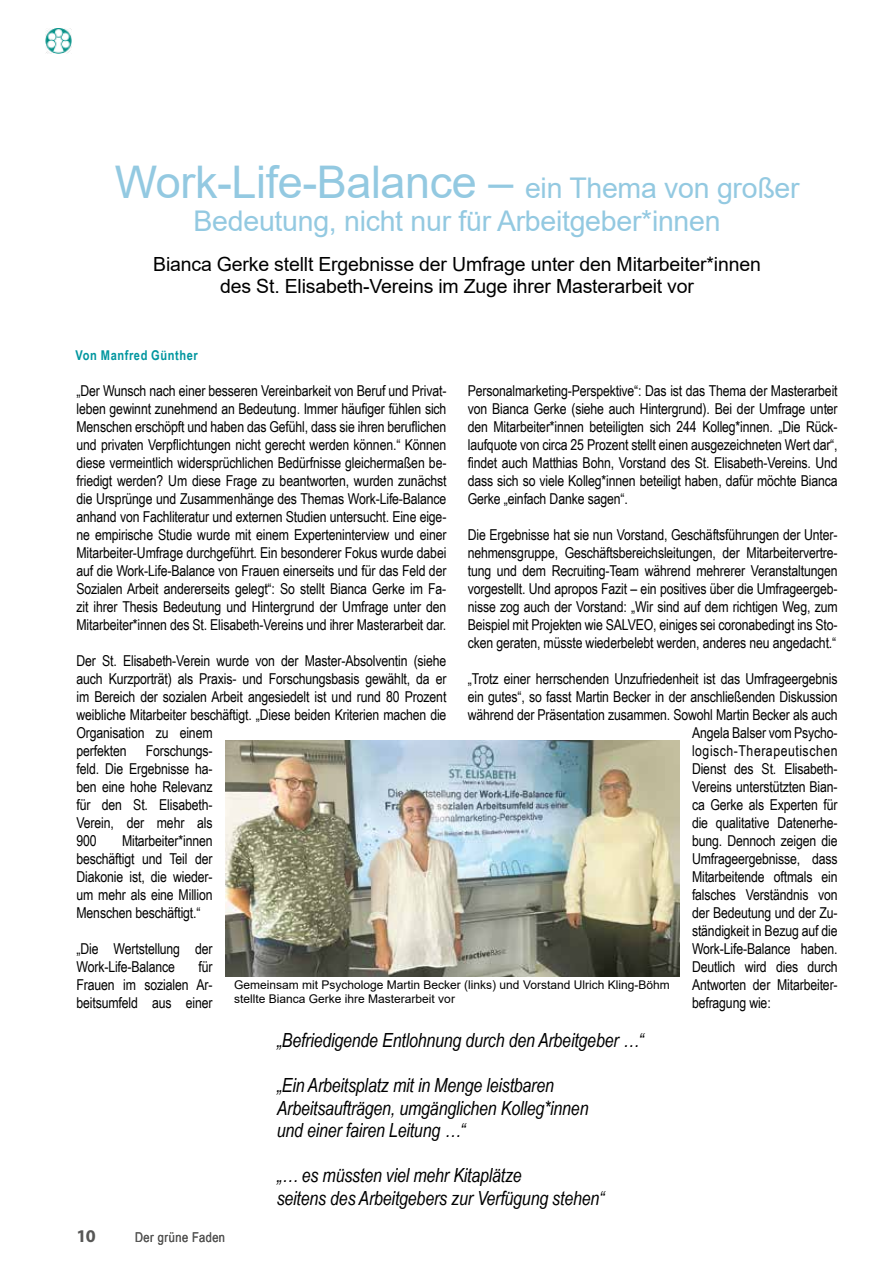
<style>
.page{position:relative;width:893px;height:1263px;background:#fff}
.page>*{position:absolute;margin:0;border:0;box-sizing:border-box;transform-origin:0 0}
.t1{font:45px "Arial";letter-spacing:-.01em;color:#93c9e1}
.t2{font:28.5px "Arial";letter-spacing:-.01em;color:#93c9e1}
.t3{font:italic 19.5px/22.5px "Arial Narrow";letter-spacing:-.01em;color:#000}
.t4{font:19.5px/22.5px "Arial";letter-spacing:-.01em;color:#000;text-align:center}
.t5{font:700 18px "Myriad Pro";color:#575756}
.t6{font:15px/18px "Arial Narrow";letter-spacing:-.01em;color:#000;text-align:justify}
.t7{font:15px "Arial Narrow";letter-spacing:.035em;color:#000}
.t8{font:700 13.5px "Arial Narrow";letter-spacing:.045em;color:#00969f}
.t9{font:13.5px "Arial Narrow";letter-spacing:.035em;color:#575756}
.t10{font:12px/13.5px "Arial";color:#000}
.s1{font-size:28.5px}
</style>
<div class="page">
<img style="left:225px;top:741px;width:454px;height:236px">
<img style="left:45px;top:28px;width:26px;height:25px">
<h1 class="t1" style="left:115px;top:152px;width:686px">Work-Life-Balance – <span class="s1">ein Thema von großer</span></h1>
<h2 class="t2" style="left:194px;top:202px;width:528px">Bedeutung, nicht nur für Arbeitgeber*innen</h2>
<h3 class="t4" style="left:153px;top:252px;width:609px">Bianca Gerke stellt Ergebnisse der Umfrage unter den Mitarbeiter*innen des St. Elisabeth-Vereins im Zuge ihrer Masterarbeit vor</h3>
<p class="t8" style="left:75px;top:345px;width:124px">Von Manfred Günther</p>
<p class="t6" style="left:77px;top:381px;width:371px">„Der Wunsch nach einer besseren Vereinbarkeit von Beruf und Privat&shy;leben gewinnt zunehmend an Bedeutung. Immer häufiger fühlen sich Menschen erschöpft und haben das Gefühl, dass sie ihren beruflichen und privaten Verpflichtungen nicht gerecht werden können.“ Können diese vermeintlich widersprüchlichen Bedürfnisse gleichermaßen be&shy;friedigt werden? Um diese Frage zu beantworten, wurden zunächst die Ursprünge und Zusammenhänge des Themas Work-Life-Balance anhand von Fachliteratur und externen Studien untersucht. Eine eige&shy;ne empirische Studie wurde mit einem Experteninterview und einer Mitarbeiter-Umfrage durchgeführt. Ein besonderer Fokus wurde dabei auf die Work-Life-Balance von Frauen einerseits und für das Feld der Sozialen Arbeit andererseits gelegt“: So stellt Bianca Gerke im Fa&shy;zit ihrer Thesis Bedeutung und Hintergrund der Umfrage unter den Mitarbeiter*innen des St. Elisabeth-Vereins und ihrer Masterarbeit dar.</p>
<p class="t6" style="left:77px;top:651px;width:371px;text-align:left">Der St. Elisabeth-Verein wurde von der Master-Absolventin (siehe auch Kurzporträt) als Praxis- und Forschungsbasis gewählt, da er im Bereich der sozialen Arbeit angesiedelt ist und rund 80 Prozent weibliche Mitarbeiter beschäftigt. „Diese beiden Kriterien machen die Organisation zu einem<br>perfekten</p>
<p class="t6" style="left:468px;top:381px;width:371px">Personalmarketing-Perspektive“: Das ist das Thema der Masterarbeit von Bianca Gerke (siehe auch Hintergrund). Bei der Umfrage unter den Mitarbeiter*innen beteiligten sich 244 Kolleg*innen. „Die Rück&shy;laufquote von circa 25 Prozent stellt einen ausgezeichneten Wert dar“, findet auch Matthias Bohn, Vorstand des St. Elisabeth-Vereins. Und dass sich so viele Kolleg*innen beteiligt haben, dafür möchte Bianca Gerke „einfach Danke sagen“.</p>
<p class="t6" style="left:468px;top:525px;width:371px">Die Ergebnisse hat sie nun Vorstand, Geschäftsführungen der Unter&shy;nehmensgruppe, Geschäftsbereichsleitungen, der Mitarbeitervertre&shy;tung und dem Recruiting-Team während mehrerer Veranstaltungen vorgestellt. Und apropos Fazit – ein positives über die Umfrageergeb&shy;nisse zog auch der Vorstand: „Wir sind auf dem richtigen Weg, zum Beispiel mit Projekten wie SALVEO, einiges sei coronabedingt ins Sto&shy;cken geraten, müsste wiederbelebt werden, anderes neu angedacht.“</p>
<p class="t6" style="left:468px;top:669px;width:371px">„Trotz einer herrschenden Unzufriedenheit ist das Umfrageergebnis</p>
<p class="t6" style="left:468px;top:687px;width:371px">ein gutes“, so fasst Martin Becker in der anschließenden Diskussion</p>
<p class="t6" style="left:468px;top:705px;width:371px">während der Präsentation zusammen. Sowohl Martin Becker als auch</p>
<p class="t6" style="left:692px;top:723px;width:147px">Angela Balser vom Psycho-</p>
<p class="t7" style="left:692px;top:740px;width:147px">logisch-Therapeutischen</p>
<p class="t6" style="left:692px;top:759px;width:147px">Dienst des St. Elisabeth-</p>
<p class="t6" style="left:692px;top:777px;width:147px">Vereins unterstützten Bian-</p>
<p class="t6" style="left:692px;top:795px;width:147px">ca Gerke als Experten für</p>
<p class="t6" style="left:692px;top:813px;width:147px">die qualitative Datenerhe-</p>
<p class="t6" style="left:692px;top:831px;width:147px">bung. Dennoch zeigen die</p>
<p class="t6" style="left:692px;top:849px;width:147px">Umfrageergebnisse, dass</p>
<p class="t6" style="left:692px;top:867px;width:147px">Mitarbeitende oftmals ein</p>
<p class="t6" style="left:692px;top:885px;width:147px">falsches Verständnis von</p>
<p class="t6" style="left:692px;top:903px;width:147px">der Bedeutung und der Zu-</p>
<p class="t6" style="left:692px;top:921px;width:147px">ständigkeit in Bezug auf die</p>
<p class="t6" style="left:692px;top:939px;width:147px">Work-Life-Balance haben.</p>
<p class="t6" style="left:692px;top:957px;width:147px">Deutlich wird dies durch</p>
<p class="t6" style="left:692px;top:975px;width:147px">Antworten der Mitarbeiter-</p>
<p class="t6" style="left:692px;top:993px;width:80px">befragung wie:</p>
<p class="t6" style="left:77px;top:741px;width:138px;text-indent:69px">Forschungs&shy;feld. Die Ergebnisse ha&shy;ben eine hohe Relevanz für den St. Elisabeth-Verein, der mehr als 900</p>
<p class="t6" style="left:77px;top:831px;width:138px;text-indent:45px">Mitarbeiter*innen beschäftigt und Teil der Diakonie ist, die wieder&shy;um mehr als eine Million Menschen beschäftigt.“</p>
<p class="t6" style="left:77px;top:939px;width:138px">„Die Wertstellung der<br>Work-Life-Balance</p>
<p class="t6" style="left:77px;top:957px;width:138px;text-indent:122px">für Frauen im sozialen Ar&shy;beitsumfeld aus einer</p>
<p class="t10" style="left:234px;top:978px;width:437px">Gemeinsam mit Psychologe Martin Becker (links) und Vorstand Ulrich Kling-Böhm stellte Bianca Gerke ihre Masterarbeit vor</p>
<h3 class="t3" style="left:277px;top:1029px;width:369px">„Befriedigende Entlohnung durch den Arbeitgeber …“</h3>
<h3 class="t3" style="left:277px;top:1074px;width:313px">„Ein Arbeitsplatz mit in Menge leistbaren<br>Arbeitsaufträgen, umgänglichen Kolleg*innen und einer fairen Leitung …“</h3>
<h3 class="t3" style="left:277px;top:1164px;width:329px">„… es müssten viel mehr Kitaplätze<br>seitens des Arbeitgebers zur Verfügung stehen“</h3>
<p class="t5" style="left:77px;top:1224px;width:21px">10</p>
<p class="t9" style="left:135px;top:1227px;width:92px">Der grüne Faden</p>
</div>
